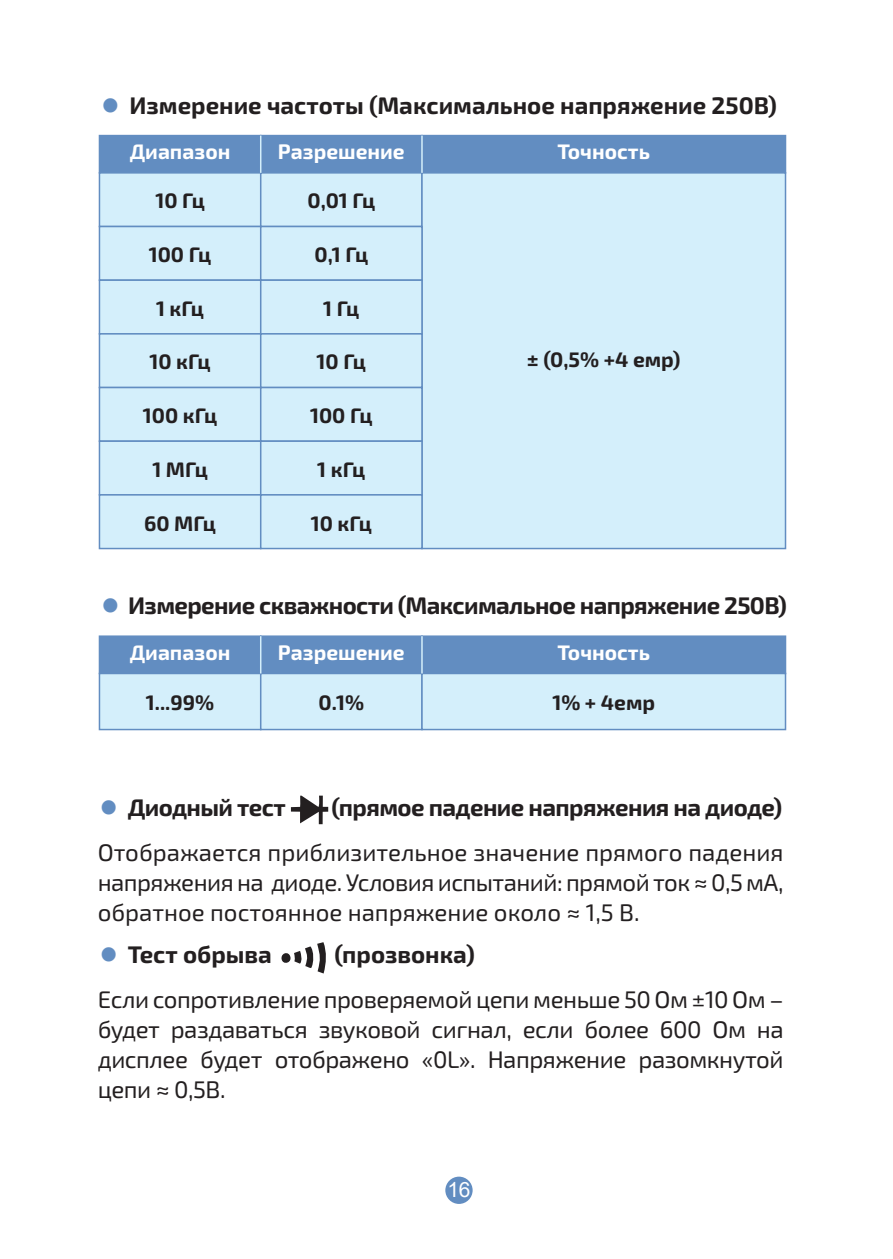
<style>
.page{position:relative;width:893px;height:1259px;background:#fff}
.page>*{position:absolute;margin:0;border:0;box-sizing:border-box;transform-origin:0 0}
.t1{font:24px/30px "Exo 2.0";letter-spacing:-.02em;color:#231f20;text-align:justify}
.t2{font:700 24px "Exo 2.0";letter-spacing:-.025em;color:#231f20}
.t3{font:700 24px "Exo 2.0";color:#231f20}
.t4{font:700 21px "Exo 2.0";color:#231f20}
.t5{font:700 21px "Exo 2.0";color:#fff}
.t6{font:21px "Arial";color:#fff}
.s1{color:#628dc1}
</style>
<div class="page">
<div style="left:99px;top:135px;width:162px;height:39px;background:#628dc1"></div>
<div style="left:260px;top:135px;width:163px;height:39px;background:#628dc1"></div>
<div style="left:421px;top:135px;width:365px;height:39px;background:#628dc1"></div>
<div style="left:99px;top:172px;width:162px;height:55px;background:#d4effb;border:2px solid #628dc1"></div>
<div style="left:260px;top:172px;width:163px;height:55px;background:#d4effb;border:2px solid #628dc1"></div>
<div style="left:421px;top:172px;width:365px;height:377px;background:#d4effb;border:2px solid #628dc1"></div>
<div style="left:99px;top:226px;width:162px;height:55px;background:#d4effb;border:2px solid #628dc1"></div>
<div style="left:260px;top:226px;width:163px;height:55px;background:#d4effb;border:2px solid #628dc1"></div>
<div style="left:99px;top:279px;width:162px;height:56px;background:#d4effb;border:2px solid #628dc1"></div>
<div style="left:260px;top:279px;width:163px;height:56px;background:#d4effb;border:2px solid #628dc1"></div>
<div style="left:99px;top:333px;width:162px;height:55px;background:#d4effb;border:2px solid #628dc1"></div>
<div style="left:260px;top:333px;width:163px;height:55px;background:#d4effb;border:2px solid #628dc1"></div>
<div style="left:99px;top:387px;width:162px;height:55px;background:#d4effb;border:2px solid #628dc1"></div>
<div style="left:260px;top:387px;width:163px;height:55px;background:#d4effb;border:2px solid #628dc1"></div>
<div style="left:99px;top:440px;width:162px;height:55px;background:#d4effb;border:2px solid #628dc1"></div>
<div style="left:260px;top:440px;width:163px;height:55px;background:#d4effb;border:2px solid #628dc1"></div>
<div style="left:99px;top:494px;width:162px;height:55px;background:#d4effb;border:2px solid #628dc1"></div>
<div style="left:260px;top:494px;width:163px;height:55px;background:#d4effb;border:2px solid #628dc1"></div>
<hr style="left:260px;top:136px;width:1px;height:37px;background:#d4effb">
<hr style="left:421px;top:136px;width:2px;height:37px;background:#d4effb">
<div style="left:99px;top:635px;width:162px;height:39px;background:#628dc1;border:2px solid #628dc1"></div>
<div style="left:260px;top:635px;width:163px;height:39px;background:#628dc1;border:2px solid #628dc1"></div>
<div style="left:421px;top:635px;width:365px;height:39px;background:#628dc1;border:2px solid #628dc1"></div>
<div style="left:99px;top:673px;width:162px;height:57px;background:#d4effb;border:2px solid #628dc1"></div>
<div style="left:260px;top:673px;width:163px;height:57px;background:#d4effb;border:2px solid #628dc1"></div>
<div style="left:421px;top:673px;width:365px;height:57px;background:#d4effb;border:2px solid #628dc1"></div>
<hr style="left:260px;top:636px;width:1px;height:37px;background:#d4effb">
<hr style="left:421px;top:636px;width:2px;height:37px;background:#d4effb">
<svg style="left:291px;top:795px;width:37px;height:29px"></svg>
<svg style="left:281px;top:942px;width:45px;height:31px"></svg>
<div style="left:445px;top:1176px;width:28px;height:28px;background:#628dc1;border-radius:50%"></div>
<p class="t3" style="left:99px;top:91px;width:679px"><span class="s1">•</span> Измерение частоты (Максимальное напряжение 250В)</p>
<p class="t5" style="left:130px;top:139px;width:102px">Диапазон</p>
<p class="t5" style="left:278px;top:139px;width:128px">Разрешение</p>
<p class="t5" style="left:557px;top:139px;width:94px">Точность</p>
<p class="t4" style="left:155px;top:188px;width:51px">10 Гц</p>
<p class="t4" style="left:307px;top:188px;width:69px">0,01 Гц</p>
<p class="t4" style="left:314px;top:242px;width:55px">0,1 Гц</p>
<p class="t4" style="left:323px;top:296px;width:38px">1 Гц</p>
<p class="t4" style="left:317px;top:349px;width:51px">10 Гц</p>
<p class="t4" style="left:310px;top:403px;width:64px">100 Гц</p>
<p class="t4" style="left:317px;top:457px;width:50px">1 кГц</p>
<p class="t4" style="left:149px;top:242px;width:64px">100 Гц</p>
<p class="t4" style="left:156px;top:296px;width:50px">1 кГц</p>
<p class="t4" style="left:149px;top:349px;width:63px">10 кГц</p>
<p class="t4" style="left:143px;top:403px;width:76px">100 кГц</p>
<p class="t4" style="left:152px;top:457px;width:57px">1 МГц</p>
<p class="t4" style="left:527px;top:347px;width:155px">± (0,5% +4 емр)</p>
<p class="t4" style="left:144px;top:510px;width:73px">60 МГц</p>
<p class="t4" style="left:311px;top:510px;width:63px">10 кГц</p>
<p class="t2" style="left:99px;top:591px;width:689px"><span class="s1">•</span> Измерение скважности (Максимальное напряжение 250В)</p>
<p class="t5" style="left:130px;top:640px;width:102px">Диапазон</p>
<p class="t5" style="left:278px;top:640px;width:128px">Разрешение</p>
<p class="t5" style="left:557px;top:640px;width:94px">Точность</p>
<p class="t4" style="left:146px;top:690px;width:70px">1...99%</p>
<p class="t4" style="left:319px;top:690px;width:47px">0.1%</p>
<p class="t4" style="left:552px;top:690px;width:104px">1% + 4емр</p>
<p class="t2" style="left:98px;top:793px;width:190px"><span class="s1">•</span> Диодный тест</p>
<p class="t2" style="left:332px;top:793px;width:452px">(прямое падение напряжения на диоде)</p>
<p class="t1" style="left:98px;top:838px;width:687px">Отображается приблизительное значение прямого падения напряжения на диоде. Условия испытаний: прямой ток ≈ 0,5 мА, обратное постоянное напряжение около ≈ 1,5 В.</p>
<p class="t3" style="left:98px;top:940px;width:176px"><span class="s1">•</span> Тест обрыва</p>
<p class="t3" style="left:334px;top:940px;width:142px">(прозвонка)</p>
<p class="t1" style="left:98px;top:985px;width:687px">Если сопротивление проверяемой цепи меньше 50 Ом ±10 Ом – будет раздаваться звуковой сигнал, если более 600 Ом на дисплее будет отображено «0L». Напряжение разомкнутой цепи ≈ 0,5В.</p>
<p class="t6" style="left:448px;top:1175px;width:24px">16</p>
</div>
